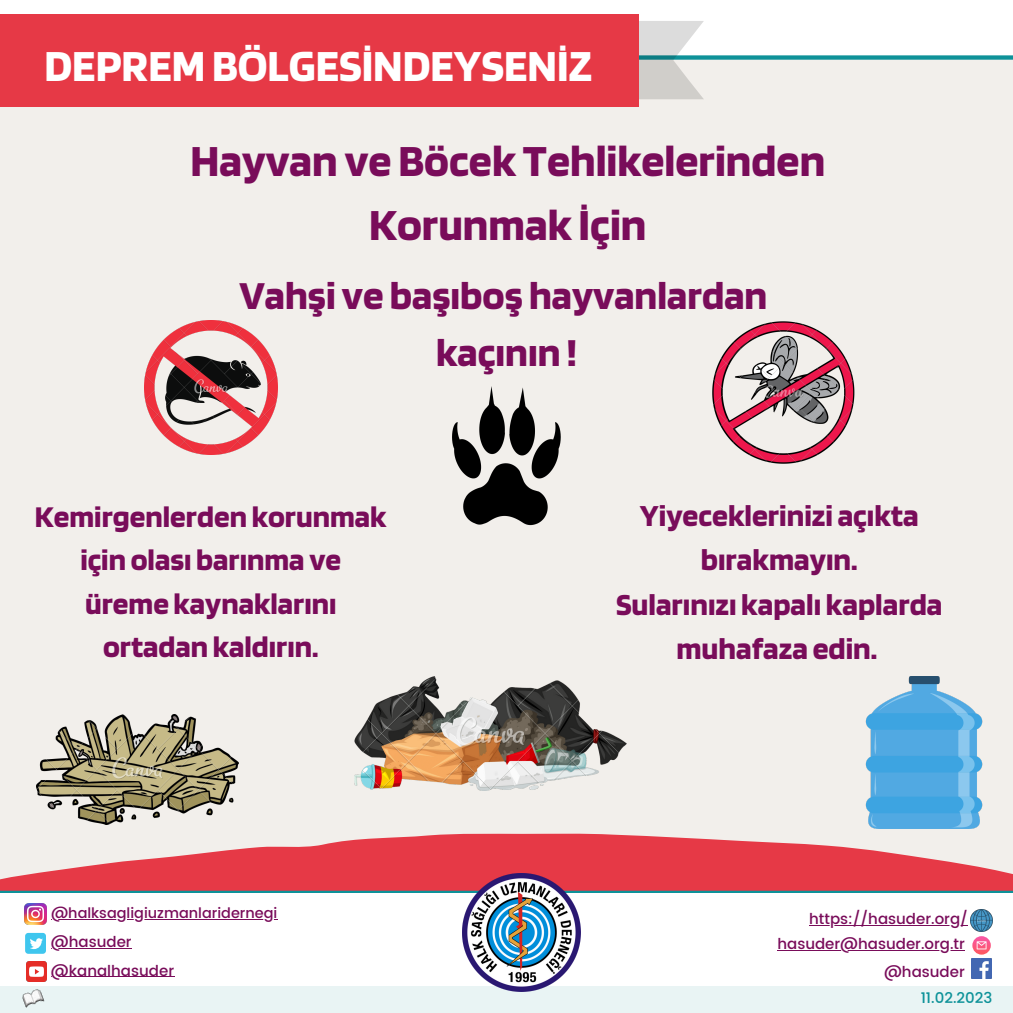
<style>
.page{position:relative;width:1013px;height:1013px;background:#fff}
.page>*{position:absolute;margin:0;border:0;box-sizing:border-box;transform-origin:0 0}
.t1{font:700 46.25px/64.8px "Blinker";color:#790c5a;text-align:center}
.t2{font:700 46.25px "Blinker";color:#fff}
.t3{font:700 41.25px/57.2px "Blinker";color:#790c5a;text-align:center}
.t4{font:700 31.88px/44px "Blinker";color:#790c5a;text-align:center}
.t5{font:700 31.38px/43.1px "Blinker";color:#790c5a;text-align:center}
.t6{font:500 15px "Poppins";color:#790c5a}
.t7{font:500 15px "Poppins";color:#0e9299}
.t8{font:500 14.5px "Poppins";color:#790c5a}
</style>
<div class="page">
<div style="left:0;top:0;width:1012px;height:1012px;background:#f2efeb"></div>
<svg style="left:19px;top:833px;width:993px;height:43px;fill:#e63946"></svg>
<svg style="left:0;top:876px;width:1012px;height:16px;background:#d5404c"></svg>
<div style="left:0;top:892px;width:1012px;height:111px;background:#fff"></div>
<img style="left:25px;top:903px;width:21px;height:21px">
<div style="left:0;top:0;width:1012px;height:56px;background:#fff"></div>
<svg style="left:704px;top:55px;width:308px;height:5px;background:#2d9fa5"></svg>
<div style="left:25px;top:932px;width:21px;height:21px;background:#3fc6ee;border-radius:3px"></div>
<svg style="left:30px;top:938px;width:13px;height:11px"></svg>
<img style="left:971px;top:958px;width:20px;height:20px">
<img style="left:964px;top:909px;width:29px;height:28px">
<svg style="left:638px;top:21px;width:66px;height:78px"></svg>
<div style="left:0;top:14px;width:638px;height:93px;background:#e63946"></div>
<div style="left:0;top:986px;width:1012px;height:26px;background:#e9f4f4"></div>
<img style="left:22px;top:989px;width:23px;height:19px">
<svg style="left:972px;top:936px;width:18px;height:18px"></svg>
<svg style="left:976px;top:941px;width:10px;height:8px"></svg>
<img style="left:26px;top:961px;width:20px;height:20px">
<img style="left:462px;top:873px;width:118px;height:118px">
<img style="left:452px;top:386px;width:108px;height:139px">
<img style="left:144px;top:321px;width:133px;height:133px">
<img style="left:712px;top:321px;width:142px;height:142px">
<img style="left:354px;top:677px;width:272px;height:113px">
<img style="left:36px;top:714px;width:203px;height:110px">
<img style="left:865px;top:676px;width:118px;height:152px">
<hr style="left:809px;top:924px;width:158px;height:1px;background:#790c5a">
<hr style="left:51px;top:948px;width:81px;height:1px;background:#790c5a">
<hr style="left:51px;top:976px;width:123px;height:1px;background:#790c5a">
<hr style="left:777px;top:950px;width:188px;height:1px;background:#790c5a">
<hr style="left:51px;top:918px;width:226px;height:1px;background:#790c5a">
<h1 class="t2" style="left:44px;top:36px;width:549px">DEPREM BÖLGESİNDEYSENİZ</h1>
<h1 class="t1" style="left:190px;top:126px;width:636px">Hayvan ve Böcek Tehlikelerinden<br>Korunmak İçin</h1>
<h2 class="t3" style="left:239px;top:265px;width:529px">Vahşi ve başıboş hayvanlardan kaçının !</h2>
<p class="t5" style="left:35px;top:494px;width:353px">Kemirgenlerden korunmak için olası barınma ve üreme kaynaklarını ortadan kaldırın.</p>
<p class="t4" style="left:616px;top:493px;width:328px">Yiyeceklerinizi açıkta bırakmayın.<br>Sularınızı kapalı kaplarda muhafaza edin.</p>
<p class="t8" style="left:51px;top:904px;width:228px">@halksagligiuzmanlaridernegi</p>
<p class="t6" style="left:809px;top:910px;width:160px">https://hasuder.org/</p>
<p class="t6" style="left:51px;top:933px;width:82px">@hasuder</p>
<p class="t6" style="left:777px;top:935px;width:189px">hasuder@hasuder.org.tr</p>
<p class="t6" style="left:51px;top:961px;width:125px">@kanalhasuder</p>
<p class="t6" style="left:884px;top:962px;width:82px">@hasuder</p>
<p class="t7" style="left:920px;top:988px;width:73px">11.02.2023</p>
</div>
